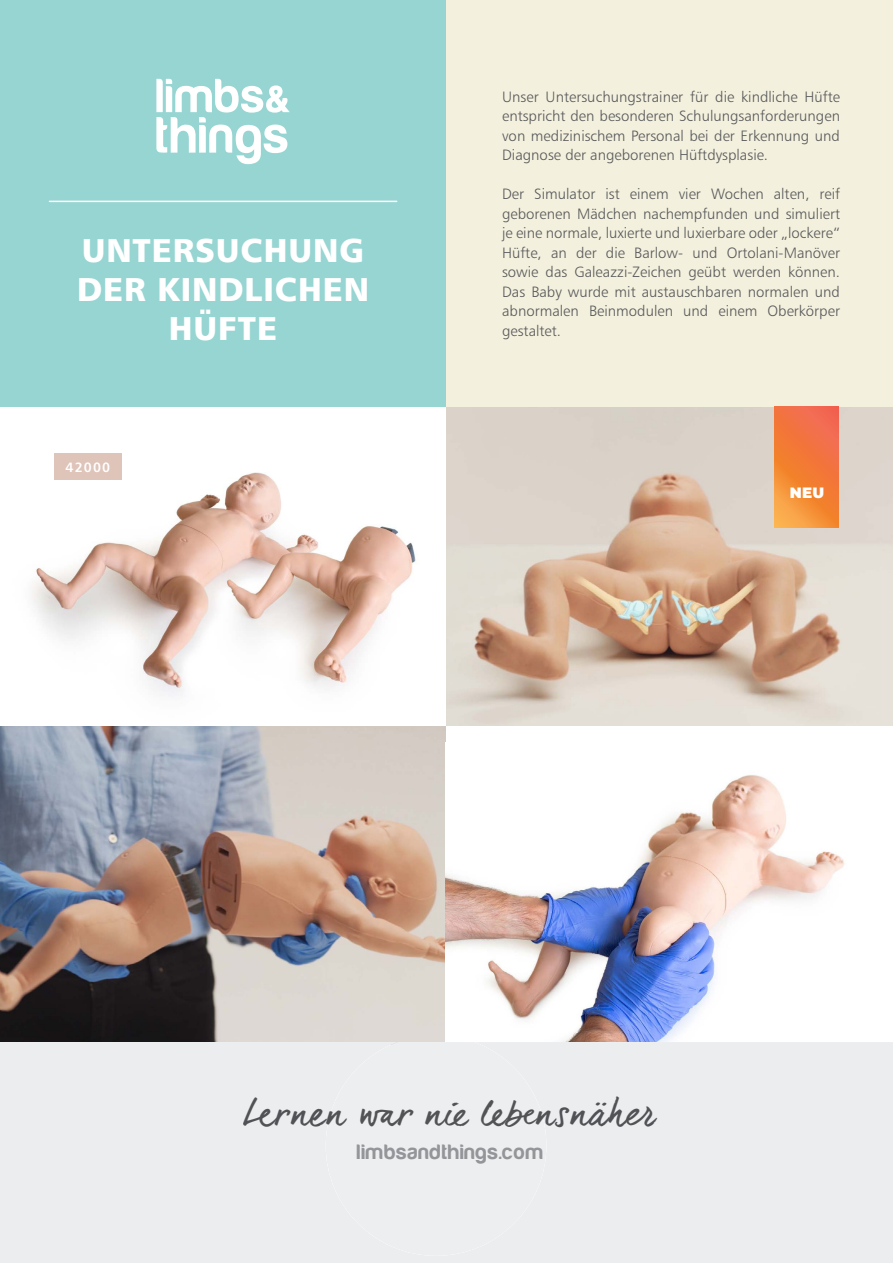
<style>
.page{position:relative;width:893px;height:1263px;background:#fff}
.page>*{position:absolute;margin:0;border:0;box-sizing:border-box;transform-origin:0 0}
.t1{font:36px "dear Joe 6";color:#58595b}
.t2{font:33px/39px "Humanist 777 BT Black B";letter-spacing:.025em;color:#fff;text-align:center}
.t3{font:21.6px "Harabara";letter-spacing:.05em;color:#939598}
.t4{font:15px/19.5px "Humanist 777 BT Light B";color:#58595b;text-align:justify}
.t5{font:900 15px "Montserrat";color:#fff}
.t6{font:13.5px "Humanist 777 BT Bold B";letter-spacing:.09em;color:#fff}
</style>
<div class="page">
<img style="left:446px;top:407px;width:447px;height:318px">
<img style="left:0;top:472px;width:446px;height:567px">
<img style="left:446px;top:775px;width:399px;height:264px">
<div style="left:0;top:0;width:446px;height:407px;background:#96d5d2"></div>
<div style="left:446px;top:0;width:447px;height:407px;background:#f3f0dd"></div>
<svg style="left:774px;top:407px;width:65px;height:120px;background:#f37f3d"></svg>
<div style="left:0;top:1039px;width:893px;height:224px;background:#ecedef"></div>
<div style="left:54px;top:453px;width:68px;height:27px;background:#dfc4b9"></div>
<hr style="left:49px;top:201px;width:348px;height:1px;background:#fff">
<svg style="left:156px;top:79px;width:134px;height:85px"></svg>
<h2 class="t2" style="left:77px;top:230px;width:294px">UNTERSUCHUNG<br>DER KINDLICHEN<br>HÜFTE</h2>
<p class="t6" style="left:66px;top:459px;width:46px">42000</p>
<p class="t4" style="left:502px;top:86px;width:339px">Unser Untersuchungstrainer für die kindliche Hüfte entspricht den besonderen Schulungsanforderungen von medizinischem Personal bei der Erkennung und Diagnose der angeborenen Hüftdysplasie.</p>
<p class="t4" style="left:502px;top:184px;width:339px">Der Simulator ist einem vier Wochen alten, reif geborenen Mädchen nachempfunden und simuliert je eine normale, luxierte und luxierbare oder „lockere“ Hüfte, an der die Barlow- und Ortolani-Manöver sowie das Galeazzi-Zeichen geübt werden können.<br>Das Baby wurde mit austauschbaren normalen und abnormalen Beinmodulen und einem Oberkörper gestaltet.</p>
<p class="t5" style="left:790px;top:482px;width:36px">NEU</p>
<h1 class="t1" style="left:244px;top:1092px;width:415px">Lernen war nie lebensnäher</h1>
<h3 class="t3" style="left:357px;top:1140px;width:188px">limbsandthings.com</h3>
</div>
